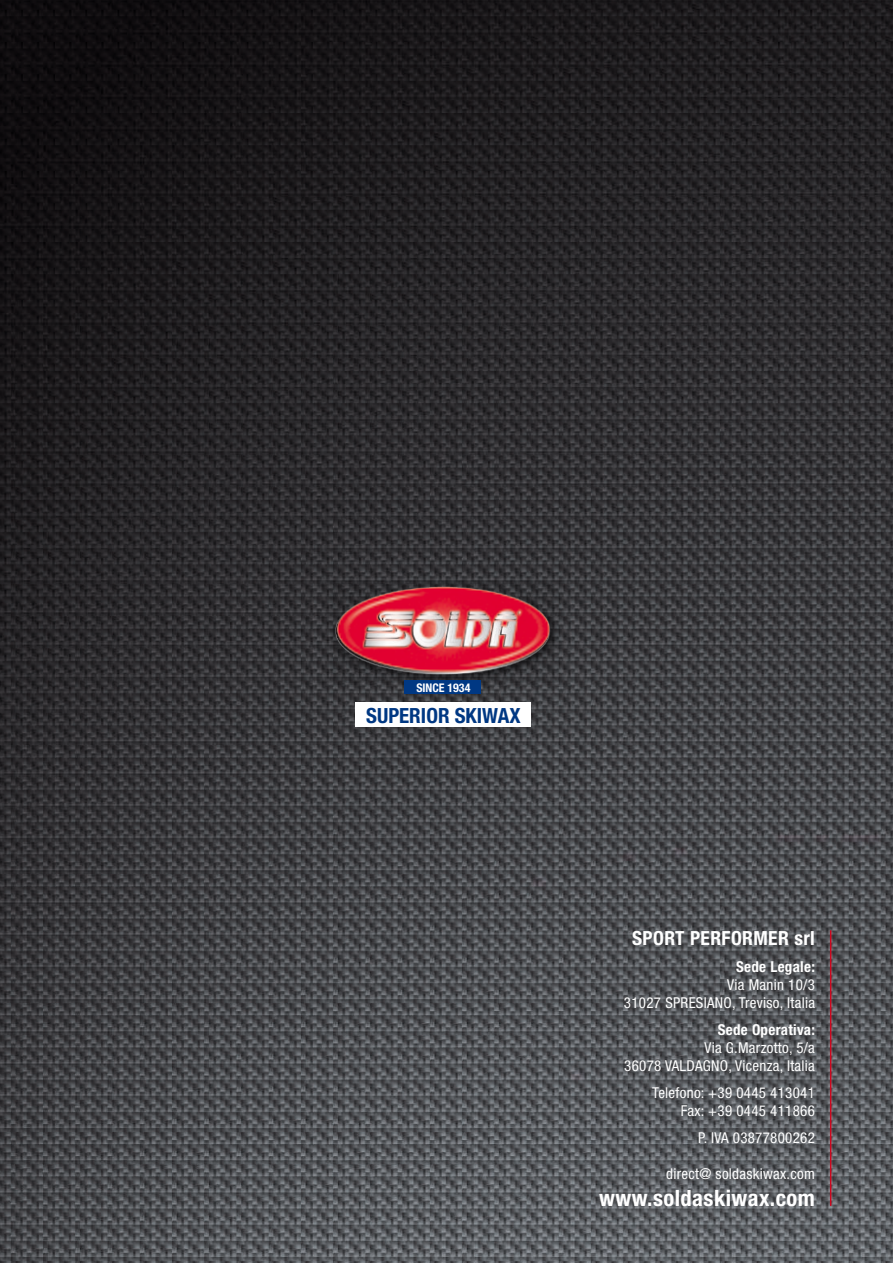
<style>
.page{position:relative;width:893px;height:1263px;background:#fff}
.page>*{position:absolute;margin:0;border:0;box-sizing:border-box;transform-origin:0 0}
.t1{font:700 condensed 22.5px "Helvetica Neue";letter-spacing:.02em;color:#fff}
.t2{font:700 condensed 21px "Helvetica Neue";color:#003883}
.t3{font:700 condensed 19.5px "Helvetica Neue";letter-spacing:.02em;color:#fff}
.t4{font:condensed 15px/18px "Helvetica Neue";letter-spacing:.02em;color:#fff;text-align:right}
.t5{font:700 condensed 15px "Helvetica Neue";letter-spacing:.02em;color:#fff}
.t6{font:700 condensed 12px "Helvetica Neue";color:#fff}
</style>
<div class="page">
<img style="left:0;top:0;width:893px;height:1263px">
<hr style="left:830px;top:930px;width:1px;height:276px;background:#cd071e">
<svg style="left:330px;top:581px;width:230px;height:103px;background:#363639"></svg>
<img style="left:332px;top:582px;width:221px;height:98px">
<div style="left:405px;top:680px;width:76px;height:14px;background:#003883"></div>
<div style="left:356px;top:703px;width:175px;height:24px;background:#fff"></div>
<p class="t6" style="left:416px;top:680px;width:56px">SINCE 1934</p>
<h2 class="t2" style="left:366px;top:703px;width:156px">SUPERIOR SKIWAX</h2>
<h3 class="t3" style="left:632px;top:927px;width:184px">SPORT PERFORMER srl</h3>
<p class="t5" style="left:736px;top:958px;width:80px">Sede Legale:</p>
<p class="t4" style="left:624px;top:976px;width:193px">Via Manin 10/3<br>31027 SPRESIANO, Treviso, Italia</p>
<p class="t5" style="left:718px;top:1021px;width:99px">Sede Operativa:</p>
<p class="t4" style="left:624px;top:1039px;width:192px">Via G.Marzotto, 5/a<br>36078 VALDAGNO, Vicenza, Italia</p>
<p class="t4" style="left:652px;top:1084px;width:164px">Telefono: +39 0445 413041<br>Fax: +39 0445 411866</p>
<p class="t4" style="left:698px;top:1129px;width:118px">P. IVA 03877800262</p>
<p class="t4" style="left:666px;top:1165px;width:150px">direct@ soldaskiwax.com</p>
<h1 class="t1" style="left:599px;top:1185px;width:217px">www.soldaskiwax.com</h1>
</div>
